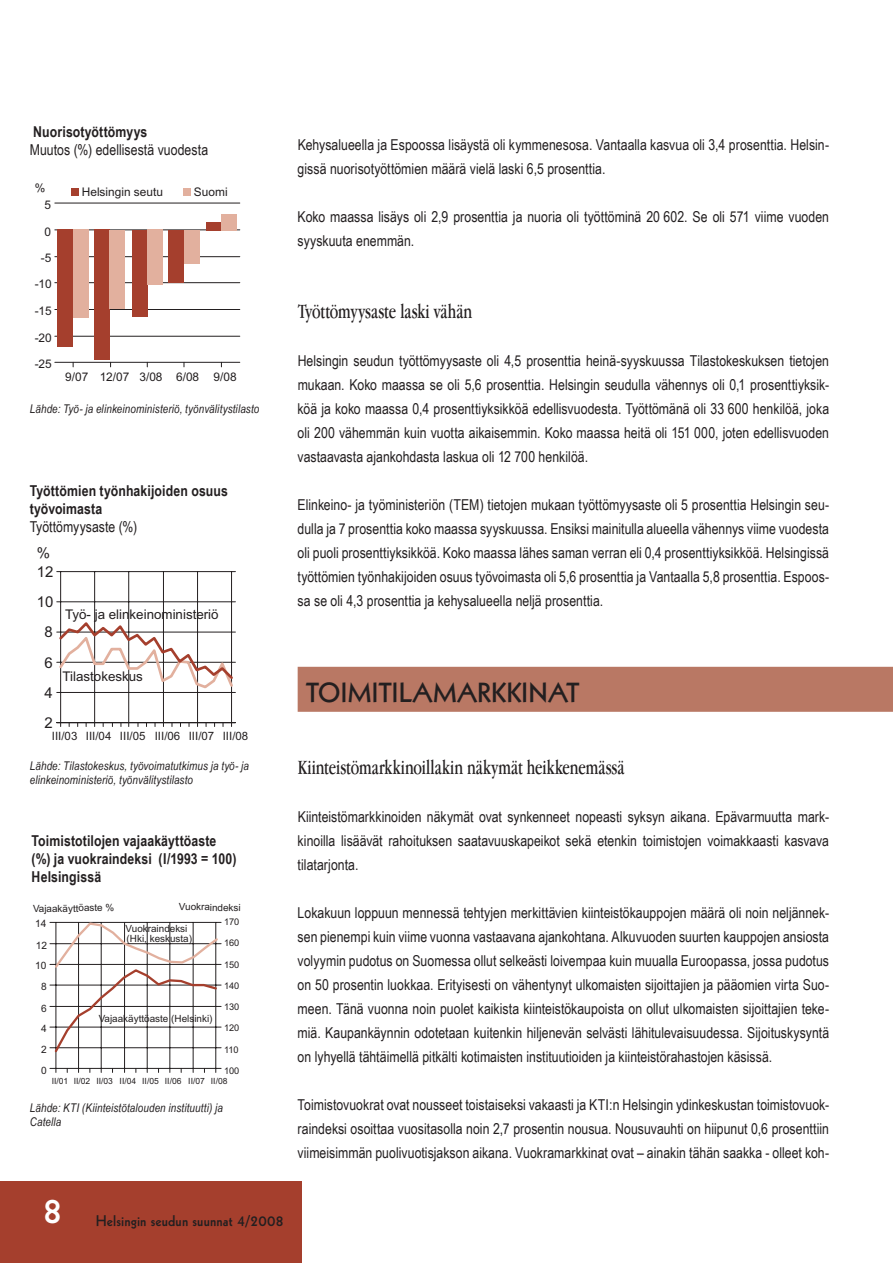
<style>
.page{position:relative;width:893px;height:1263px;background:#fff}
.page>*{position:absolute;margin:0;border:0;box-sizing:border-box;transform-origin:0 0}
.t1{font:36px "Geometric 231 BT Bold C";color:#fff}
.t2{font:27px "Geometric 231 BT Bold C";color:#231f20}
.t3{font:21px "Garamond IT Cby BT";color:#231f20;scale:.7 1}
.t4{font:15px/24px "Arial Narrow";color:#231f20;text-align:justify}
.t5{font:700 15px/18px "Arial Narrow";letter-spacing:.01em;color:#231f20}
.t6{font:15px "Geometric 231 BT Bold C";letter-spacing:.01em;color:#231f20}
.t7{font:15px "Arial";color:#231f20}
.t8{font:13.35px "Arial";color:#231f20}
.t9{font:italic 12px/14.4px "Arial Narrow";letter-spacing:.015em;color:#231f20}
.t10{font:11.85px "Arial";color:#231f20}
.t11{font:11.55px "Arial";color:#231f20}
.t12{font:10.2px "Arial";color:#231f20}
.t13{font:9.9px/9.4px "Arial";color:#231f20}
.t14{font:9.15px "Arial";color:#231f20}
.t15{font:8.55px "Arial";color:#231f20}
</style>
<div class="page">
<div style="left:0;top:1181px;width:302px;height:82px;background:#a53f2d"></div>
<div style="left:298px;top:667px;width:595px;height:45px;background:#b97864"></div>
<hr style="left:56px;top:922px;width:1px;height:146px;background:#231f20">
<hr style="left:78px;top:922px;width:1px;height:146px;background:#231f20">
<hr style="left:101px;top:922px;width:1px;height:146px;background:#231f20">
<hr style="left:124px;top:922px;width:1px;height:146px;background:#231f20">
<hr style="left:147px;top:922px;width:1px;height:146px;background:#231f20">
<hr style="left:169px;top:922px;width:1px;height:146px;background:#231f20">
<hr style="left:193px;top:922px;width:1px;height:146px;background:#231f20">
<hr style="left:215px;top:922px;width:1px;height:146px;background:#231f20">
<hr style="left:50px;top:1068px;width:171px;height:1px;background:#231f20">
<hr style="left:50px;top:1047px;width:171px;height:1px;background:#231f20">
<hr style="left:50px;top:1027px;width:171px;height:1px;background:#231f20">
<hr style="left:50px;top:1006px;width:171px;height:1px;background:#231f20">
<hr style="left:50px;top:985px;width:171px;height:1px;background:#231f20">
<hr style="left:50px;top:964px;width:171px;height:1px;background:#231f20">
<hr style="left:50px;top:943px;width:171px;height:1px;background:#231f20">
<hr style="left:50px;top:922px;width:171px;height:1px;background:#231f20">
<svg style="left:53px;top:921px;width:167px;height:133px"></svg>
<hr style="left:55px;top:362px;width:185px;height:1px;background:#231f20">
<hr style="left:55px;top:336px;width:185px;height:1px;background:#231f20">
<hr style="left:55px;top:309px;width:185px;height:1px;background:#231f20">
<hr style="left:55px;top:282px;width:185px;height:1px;background:#231f20">
<hr style="left:55px;top:256px;width:185px;height:1px;background:#231f20">
<hr style="left:55px;top:229px;width:185px;height:1px;background:#231f20">
<hr style="left:55px;top:203px;width:185px;height:1px;background:#231f20">
<div style="left:58px;top:230px;width:15px;height:117px;background:#a53f2d"></div>
<div style="left:95px;top:230px;width:15px;height:130px;background:#a53f2d"></div>
<div style="left:132px;top:230px;width:15px;height:86px;background:#a53f2d"></div>
<div style="left:169px;top:230px;width:15px;height:53px;background:#a53f2d"></div>
<div style="left:206px;top:222px;width:15px;height:9px;background:#a53f2d"></div>
<div style="left:73px;top:230px;width:15px;height:88px;background:#e2b09e"></div>
<div style="left:110px;top:230px;width:15px;height:79px;background:#e2b09e"></div>
<div style="left:147px;top:230px;width:16px;height:55px;background:#e2b09e"></div>
<div style="left:184px;top:230px;width:15px;height:34px;background:#e2b09e"></div>
<div style="left:221px;top:215px;width:16px;height:16px;background:#e2b09e"></div>
<div style="left:71px;top:188px;width:8px;height:8px;background:#a53f2d"></div>
<div style="left:184px;top:188px;width:7px;height:8px;background:#e2b09e"></div>
<div style="left:56px;top:571px;width:181px;height:154px;border:1px solid #fff"></div>
<hr style="left:60px;top:572px;width:1px;height:151px;background:#231f20">
<hr style="left:94px;top:572px;width:1px;height:151px;background:#231f20">
<hr style="left:128px;top:572px;width:1px;height:151px;background:#231f20">
<hr style="left:163px;top:572px;width:1px;height:151px;background:#231f20">
<hr style="left:197px;top:572px;width:1px;height:151px;background:#231f20">
<hr style="left:231px;top:572px;width:1px;height:151px;background:#231f20">
<hr style="left:57px;top:692px;width:178px;height:1px;background:#231f20">
<hr style="left:57px;top:601px;width:178px;height:1px;background:#231f20">
<hr style="left:57px;top:571px;width:178px;height:1px;background:#231f20">
<hr style="left:57px;top:722px;width:178px;height:1px;background:#231f20">
<svg style="left:57px;top:619px;width:178px;height:71px"></svg>
<p class="t5" style="left:33px;top:123px;width:116px">Nuorisotyöttömyys</p>
<p class="t4" style="left:30px;top:138px;width:180px">Muutos (%) edellisestä vuodesta</p>
<p class="t10" style="left:35px;top:183px;width:12px">%</p>
<p class="t10" style="left:82px;top:188px;width:83px">Helsingin seutu</p>
<p class="t10" style="left:194px;top:187px;width:35px">Suomi</p>
<p class="t10" style="left:45px;top:200px;width:8px">5</p>
<p class="t10" style="left:45px;top:227px;width:8px">0</p>
<p class="t10" style="left:41px;top:254px;width:12px">-5</p>
<p class="t10" style="left:35px;top:280px;width:19px">-10</p>
<p class="t10" style="left:35px;top:307px;width:19px">-15</p>
<p class="t10" style="left:35px;top:333px;width:19px">-20</p>
<p class="t10" style="left:35px;top:359px;width:19px">-25</p>
<p class="t10" style="left:65px;top:372px;width:173px">9/07 12/07 3/08 6/08 9/08</p>
<p class="t9" style="left:30px;top:402px;width:231px">Lähde: Työ- ja elinkeinoministeriö, työnvälitystilasto</p>
<p class="t5" style="left:30px;top:482px;width:200px">Työttömien työnhakijoiden osuus työvoimasta</p>
<p class="t4" style="left:30px;top:515px;width:109px">Työttömyysaste (%)</p>
<p class="t7" style="left:37px;top:547px;width:15px">%</p>
<p class="t7" style="left:37px;top:566px;width:18px">12</p>
<p class="t7" style="left:37px;top:596px;width:18px">10</p>
<p class="t7" style="left:44px;top:626px;width:10px">8</p>
<p class="t7" style="left:44px;top:657px;width:10px">6</p>
<p class="t7" style="left:44px;top:687px;width:10px">4</p>
<p class="t7" style="left:44px;top:717px;width:10px">2</p>
<p class="t8" style="left:65px;top:609px;width:155px">Työ- ja elinkeinoministeriö</p>
<p class="t8" style="left:63px;top:671px;width:82px">Tilastokeskus</p>
<p class="t11" style="left:52px;top:732px;width:198px">III/03 III/04 III/05 III/06 III/07 III/08</p>
<p class="t9" style="left:30px;top:759px;width:221px">Lähde: Tilastokeskus, työvoimatutkimus ja työ- ja elinkeinoministeriö, työnvälitystilasto</p>
<p class="t5" style="left:32px;top:832px;width:207px">Toimistotilojen vajaakäyttöaste (%) ja vuokraindeksi (I/1993 = 100)<br>Helsingissä</p>
<p class="t13" style="left:33px;top:904px;width:83px">Vajaakäyttöaste %</p>
<p class="t13" style="left:179px;top:903px;width:63px;rotate:1deg">Vuokraindeksi</p>
<p class="t12" style="left:35px;top:920px;width:13px">14</p>
<p class="t12" style="left:36px;top:941px;width:13px">12</p>
<p class="t13" style="left:126px;top:925px;width:68px">Vuokraindeksi (Hki, keskusta)</p>
<p class="t14" style="left:224px;top:918px;width:17px">170</p>
<p class="t14" style="left:224px;top:940px;width:17px">160</p>
<p class="t12" style="left:35px;top:962px;width:13px">10</p>
<p class="t14" style="left:224px;top:961px;width:17px">150</p>
<p class="t12" style="left:41px;top:983px;width:7px">8</p>
<p class="t14" style="left:224px;top:982px;width:17px">140</p>
<p class="t12" style="left:41px;top:1004px;width:7px">6</p>
<p class="t14" style="left:224px;top:1003px;width:17px">130</p>
<p class="t12" style="left:41px;top:1025px;width:7px">4</p>
<p class="t13" style="left:99px;top:1015px;width:115px">Vajaakäyttöaste (Helsinki)</p>
<p class="t14" style="left:224px;top:1025px;width:17px">120</p>
<p class="t12" style="left:41px;top:1045px;width:7px">2</p>
<p class="t14" style="left:224px;top:1046px;width:16px">110</p>
<p class="t12" style="left:41px;top:1066px;width:7px">0</p>
<p class="t14" style="left:224px;top:1067px;width:17px">100</p>
<p class="t15" style="left:52px;top:1077px;width:177px">II/01 II/02 II/03 II/04 II/05 II/06 II/07 II/08</p>
<p class="t9" style="left:30px;top:1100px;width:195px">Lähde: KTI (Kiinteistötalouden instituutti) ja<br>Catella</p>
<p class="t4" style="left:298px;top:133px;width:533px">Kehysalueella ja Espoossa lisäystä oli kymmenesosa. Vantaalla kasvua oli 3,4 prosenttia. Helsin&shy;gissä nuorisotyöttömien määrä vielä laski 6,5 prosenttia.</p>
<p class="t4" style="left:298px;top:205px;width:533px">Koko maassa lisäys oli 2,9 prosenttia ja nuoria oli työttöminä 20 602. Se oli 571 viime vuoden syyskuuta enemmän.</p>
<h3 class="t3" style="left:298px;top:299px;width:251px">Työttömyysaste laski vähän</h3>
<p class="t4" style="left:298px;top:349px;width:533px">Helsingin seudun työttömyysaste oli 4,5 prosenttia heinä-syyskuussa Tilastokeskuksen tietojen mukaan. Koko maassa se oli 5,6 prosenttia. Helsingin seudulla vähennys oli 0,1 prosenttiyksik&shy;köä ja koko maassa 0,4 prosenttiyksikköä edellisvuodesta. Työttömänä oli 33 600 henkilöä, joka oli 200 vähemmän kuin vuotta aikaisemmin. Koko maassa heitä oli 151 000, joten edellisvuoden vastaavasta ajankohdasta laskua oli 12 700 henkilöä.</p>
<p class="t4" style="left:298px;top:493px;width:533px">Elinkeino- ja työministeriön (TEM) tietojen mukaan työttömyysaste oli 5 prosenttia Helsingin seu&shy;dulla ja 7 prosenttia koko maassa syyskuussa. Ensiksi mainitulla alueella vähennys viime vuodesta oli puoli prosenttiyksikköä. Koko maassa lähes saman verran eli 0,4 prosenttiyksikköä. Helsingissä työttömien työnhakijoiden osuus työvoimasta oli 5,6 prosenttia ja Vantaalla 5,8 prosenttia. Espoos&shy;sa se oli 4,3 prosenttia ja kehysalueella neljä prosenttia.</p>
<h2 class="t2" style="left:306px;top:675px;width:275px">TOIMITILAMARKKINAT</h2>
<h3 class="t3" style="left:298px;top:755px;width:468px">Kiinteistömarkkinoillakin näkymät heikkenemässä</h3>
<p class="t4" style="left:298px;top:805px;width:533px">Kiinteistömarkkinoiden näkymät ovat synkenneet nopeasti syksyn aikana. Epävarmuutta mark&shy;kinoilla lisäävät rahoituksen saatavuuskapeikot sekä etenkin toimistojen voimakkaasti kasvava tilatarjonta.</p>
<p class="t4" style="left:298px;top:901px;width:533px">Lokakuun loppuun mennessä tehtyjen merkittävien kiinteistökauppojen määrä oli noin neljännek&shy;sen pienempi kuin viime vuonna vastaavana ajankohtana. Alkuvuoden suurten kauppojen ansiosta volyymin pudotus on Suomessa ollut selkeästi loivempaa kuin muualla Euroopassa, jossa pudotus on 50 prosentin luokkaa. Erityisesti on vähentynyt ulkomaisten sijoittajien ja pääomien virta Suo&shy;meen. Tänä vuonna noin puolet kaikista kiinteistökaupoista on ollut ulkomaisten sijoittajien teke&shy;miä. Kaupankäynnin odotetaan kuitenkin hiljenevän selvästi lähitulevaisuudessa. Sijoituskysyntä on lyhyellä tähtäimellä pitkälti kotimaisten instituutioiden ja kiinteistörahastojen käsissä.</p>
<p class="t4" style="left:298px;top:1093px;width:533px">Toimistovuokrat ovat nousseet toistaiseksi vakaasti ja KTI:n Helsingin ydinkeskustan toimistovuok&shy;raindeksi osoittaa vuositasolla noin 2,7 prosentin nousua. Nousuvauhti on hiipunut 0,6 prosenttiin viimeisimmän puolivuotisjakson aikana. Vuokramarkkinat ovat – ainakin tähän saakka - olleet koh-</p>
<h1 class="t1" style="left:43px;top:1186px;width:22px">8</h1>
<p class="t6" style="left:96px;top:1211px;width:190px">Helsingin seudun suunnat 4/2008</p>
</div>
